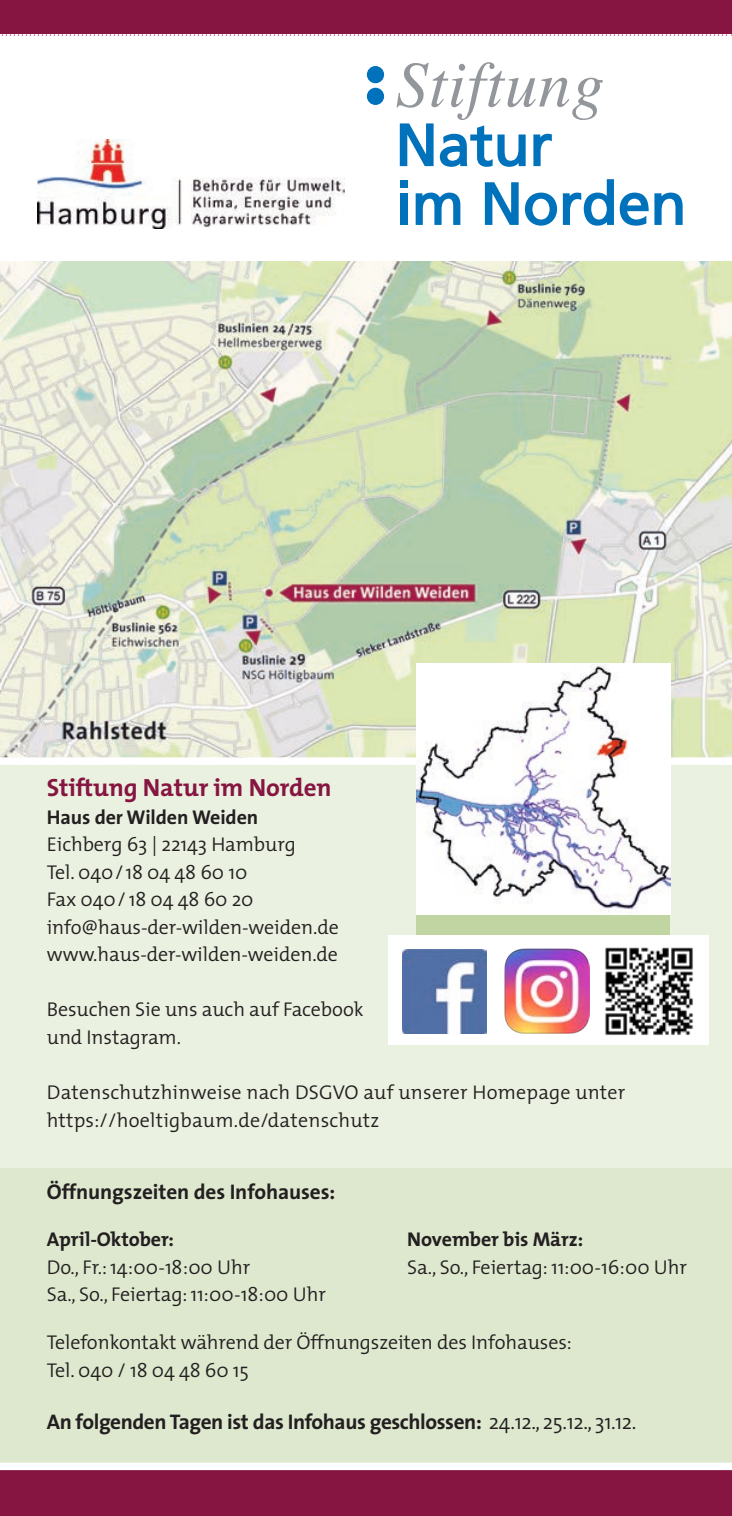
<style>
.page{position:relative;width:732px;height:1516px;background:#fff}
.page>*{position:absolute;margin:0;border:0;box-sizing:border-box;transform-origin:0 0}
.Adresse_Ansprechpart{font:700 25px "The Mix";letter-spacing:-.005em;color:#861542}
.Fließtext_Veranstalt{font:700 21.25px "The Sans";letter-spacing:-.02em;color:#231f20}
.Adresse_Ansprechpart-2{font:300 20px "The Mix";letter-spacing:-.005em;color:#231f20}
.Fließ_kursiv_schwarz{font:300 20px "The Mix";letter-spacing:-.005em;color:#231f20}
.Adresse_Ansprechpart-3{font:700 20px "The Mix";letter-spacing:-.005em;color:#231f20}
.Fließ_kursiv_schwarz-2{font:700 20px "The Sans";letter-spacing:-.005em;color:#231f20}
.s1{font-family:"The Mix";font-weight:300}
</style>
<div class="page">
<div style="left:0;top:605px;width:731px;height:910px;background:#eaf1e0"></div>
<div style="left:0;top:1168px;width:731px;height:347px;background:#dde8ce"></div>
<svg style="left:396px;top:62px;width:206px;height:105px"></svg>
<div style="left:400px;top:193px;width:7px;height:32px;background:#0072bc"></div>
<div style="left:399px;top:180px;width:8px;height:8px;background:#0072bc"></div>
<svg style="left:415px;top:193px;width:45px;height:32px"></svg>
<svg style="left:484px;top:182px;width:34px;height:43px"></svg>
<svg style="left:524px;top:193px;width:32px;height:33px"></svg>
<svg style="left:562px;top:179px;width:51px;height:47px"></svg>
<svg style="left:619px;top:193px;width:29px;height:33px"></svg>
<svg style="left:654px;top:193px;width:28px;height:32px"></svg>
<div style="left:366px;top:66px;width:18px;height:17px;background:#0072bc;border-radius:50%"></div>
<div style="left:366px;top:88px;width:18px;height:17px;background:#0072bc;border-radius:50%"></div>
<img style="left:0;top:261px;width:731px;height:496px">
<div style="left:0;top:757px;width:731px;height:8px;background:#fff"></div>
<div style="left:416px;top:913px;width:253px;height:22px;background:#c1d5a3"></div>
<img style="left:416px;top:663px;width:253px;height:251px">
<div style="left:0;top:1466px;width:731px;height:49px;background:#861542"></div>
<div style="left:0;top:1462px;width:731px;height:7px;background:#fff"></div>
<div style="left:588px;top:935px;width:120px;height:109px;background:#fff"></div>
<img style="left:605px;top:947px;width:88px;height:88px">
<img style="left:38px;top:139px;width:306px;height:90px">
<div style="left:388px;top:935px;width:144px;height:109px;background:#fff"></div>
<img style="left:402px;top:949px;width:84px;height:84px">
<div style="left:492px;top:935px;width:106px;height:109px;background:#fff"></div>
<img style="left:504px;top:948px;width:85px;height:85px">
<svg style="left:1px;top:34px;width:731px;height:2px"></svg>
<div style="left:0;top:0;width:731px;height:34px;background:#861542"></div>
<p class="Adresse_Ansprechpart" style="left:47px;top:767px;width:286px">Stiftung Natur im Norden</p>
<p class="Fließ_kursiv_schwarz-2" style="left:47px;top:800px;width:213px">Haus der Wilden Weiden</p>
<p class="Fließ_kursiv_schwarz" style="left:47px;top:828px;width:250px">Eichberg 63 | 22143 Hamburg</p>
<p class="Fließ_kursiv_schwarz" style="left:47px;top:855px;width:202px">Tel. 040/18 04 48 60 10</p>
<p class="Fließ_kursiv_schwarz" style="left:47px;top:883px;width:208px">Fax 040/ 18 04 48 60 20</p>
<p class="Fließ_kursiv_schwarz" style="left:47px;top:910px;width:293px">info@haus-der-wilden-weiden.de</p>
<p class="Fließ_kursiv_schwarz" style="left:47px;top:938px;width:292px">www.haus-der-wilden-weiden.de</p>
<p class="Fließ_kursiv_schwarz" style="left:47px;top:993px;width:318px">Besuchen Sie uns auch auf Facebook</p>
<p class="Fließ_kursiv_schwarz" style="left:47px;top:1020px;width:136px">und Instagram.</p>
<p class="Adresse_Ansprechpart-2" style="left:47px;top:1075px;width:579px">Datenschutzhinweise nach DSGVO auf unserer Homepage unter</p>
<p class="Adresse_Ansprechpart-2" style="left:47px;top:1103px;width:334px">https://hoeltigbaum.de/datenschutz</p>
<p class="Fließtext_Veranstalt" style="left:47px;top:1173px;width:290px">Öffnungszeiten des Infohauses:</p>
<p class="Adresse_Ansprechpart-3" style="left:47px;top:1222px;width:129px">April-Oktober:</p>
<p class="Adresse_Ansprechpart-3" style="left:407px;top:1222px;width:177px">November bis März:</p>
<p class="Adresse_Ansprechpart-2" style="left:47px;top:1250px;width:205px">Do., Fr.: 14:00-18:00 Uhr</p>
<p class="Adresse_Ansprechpart-2" style="left:407px;top:1250px;width:281px">Sa., So., Feiertag: 11:00-16:00 Uhr</p>
<p class="Adresse_Ansprechpart-2" style="left:47px;top:1278px;width:280px">Sa., So., Feiertag: 11:00-18:00 Uhr</p>
<p class="Adresse_Ansprechpart-2" style="left:47px;top:1325px;width:526px">Telefonkontakt während der Öffnungszeiten des Infohauses:</p>
<p class="Adresse_Ansprechpart-2" style="left:47px;top:1353px;width:203px">Tel. 040 / 18 04 48 60 15</p>
<p class="Fließtext_Veranstalt" style="left:47px;top:1403px;width:590px">An folgenden Tagen ist das Infohaus geschlossen: <span class="s1">24.12., 25.12., 31.12.</span></p>
</div>
